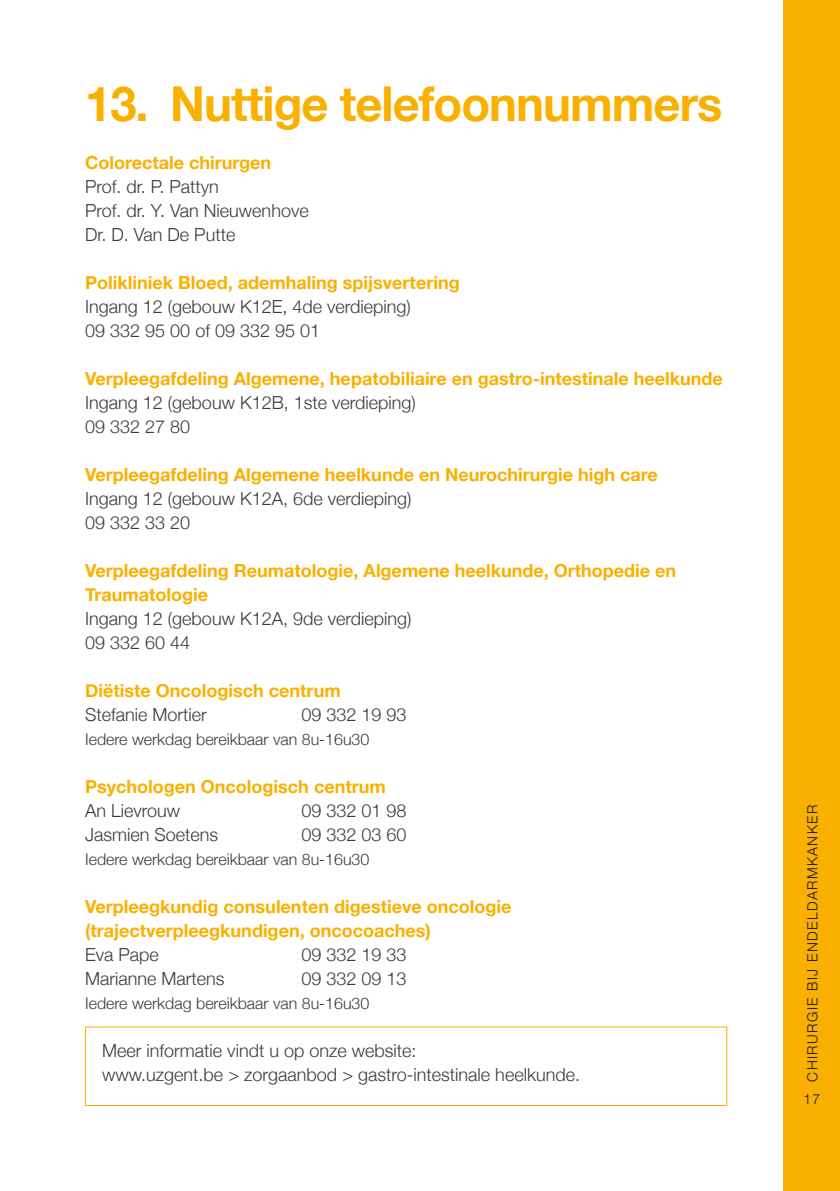
<style>
.page{position:relative;width:840px;height:1191px;background:#fff}
.page>*{position:absolute;margin:0;border:0;box-sizing:border-box;transform-origin:0 0}
.t1{font:700 48px "Helvetica Neue";letter-spacing:-.02em;color:#f9b000}
.t2{font:300 18px/24px "Helvetica Neue";color:#3a3a39}
.t3{font:700 18px/24px "Helvetica Neue";color:#f9b000}
.t4{font:300 16px "Helvetica Neue";color:#3a3a39}
.t5{font:300 14px "Helvetica Neue";letter-spacing:.1em;color:#181716}
</style>
<div class="page">
<div style="left:782px;top:0;width:57px;height:1191px;background:#f9b000"></div>
<h1 class="t1" style="left:85px;top:74px;width:638px">13. Nuttige telefoonnummers</h1>
<p class="t3" style="left:85px;top:150px;width:187px">Colorectale chirurgen</p>
<p class="t2" style="left:85px;top:174px;width:225px">Prof. dr. P. Pattyn<br>Prof. dr. Y. Van Nieuwenhove<br>Dr. D. Van De Putte</p>
<p class="t3" style="left:85px;top:270px;width:376px">Polikliniek Bloed, ademhaling spijsvertering</p>
<p class="t2" style="left:85px;top:294px;width:327px">Ingang 12 (gebouw K12E, 4de verdieping)<br>09 332 95 00 of 09 332 95 01</p>
<p class="t3" style="left:85px;top:366px;width:639px">Verpleegafdeling Algemene, hepatobiliaire en gastro-intestinale heelkunde</p>
<p class="t2" style="left:85px;top:390px;width:332px">Ingang 12 (gebouw K12B, 1ste verdieping)<br>09 332 27 80</p>
<p class="t3" style="left:85px;top:462px;width:574px">Verpleegafdeling Algemene heelkunde en Neurochirurgie high care</p>
<p class="t2" style="left:85px;top:486px;width:328px">Ingang 12 (gebouw K12A, 6de verdieping)<br>09 332 33 20</p>
<p class="t3" style="left:85px;top:558px;width:592px">Verpleegafdeling Reumatologie, Algemene heelkunde, Orthopedie en<br>Traumatologie</p>
<p class="t2" style="left:85px;top:606px;width:328px">Ingang 12 (gebouw K12A, 9de verdieping)<br>09 332 60 44</p>
<p class="t3" style="left:85px;top:678px;width:257px">Diëtiste Oncologisch centrum</p>
<p class="t2" style="left:85px;top:702px;width:123px">Stefanie Mortier</p>
<p class="t2" style="left:301px;top:702px;width:107px">09 332 19 93</p>
<p class="t4" style="left:85px;top:730px;width:285px">Iedere werkdag bereikbaar van 8u-16u30</p>
<p class="t3" style="left:85px;top:774px;width:302px">Psychologen Oncologisch centrum</p>
<p class="t2" style="left:85px;top:798px;width:97px">An Lievrouw</p>
<p class="t2" style="left:301px;top:798px;width:107px">09 332 01 98</p>
<p class="t2" style="left:85px;top:822px;width:135px">Jasmien Soetens</p>
<p class="t2" style="left:301px;top:822px;width:107px">09 332 03 60</p>
<p class="t4" style="left:85px;top:850px;width:285px">Iedere werkdag bereikbaar van 8u-16u30</p>
<p class="t3" style="left:85px;top:894px;width:427px">Verpleegkundig consulenten digestieve oncologie (trajectverpleegkundigen, oncocoaches)</p>
<p class="t2" style="left:85px;top:942px;width:75px">Eva Pape</p>
<p class="t2" style="left:301px;top:942px;width:107px">09 332 19 33</p>
<p class="t2" style="left:85px;top:966px;width:141px">Marianne Martens</p>
<p class="t2" style="left:301px;top:966px;width:107px">09 332 09 13</p>
<p class="t4" style="left:85px;top:994px;width:285px">Iedere werkdag bereikbaar van 8u-16u30</p>
<p class="t2" style="left:102px;top:1038px;width:479px">Meer informatie vindt u op onze website:<br>www.uzgent.be &gt; zorgaanbod &gt; gastro-intestinale heelkunde.</p>
<p class="t5" style="left:803px;top:1081px;width:278px;rotate:-90deg">CHIRURGIE BIJ ENDELDARMKANKER</p>
<p class="t5" style="left:802px;top:1090px;width:18px">17</p>
</div>
